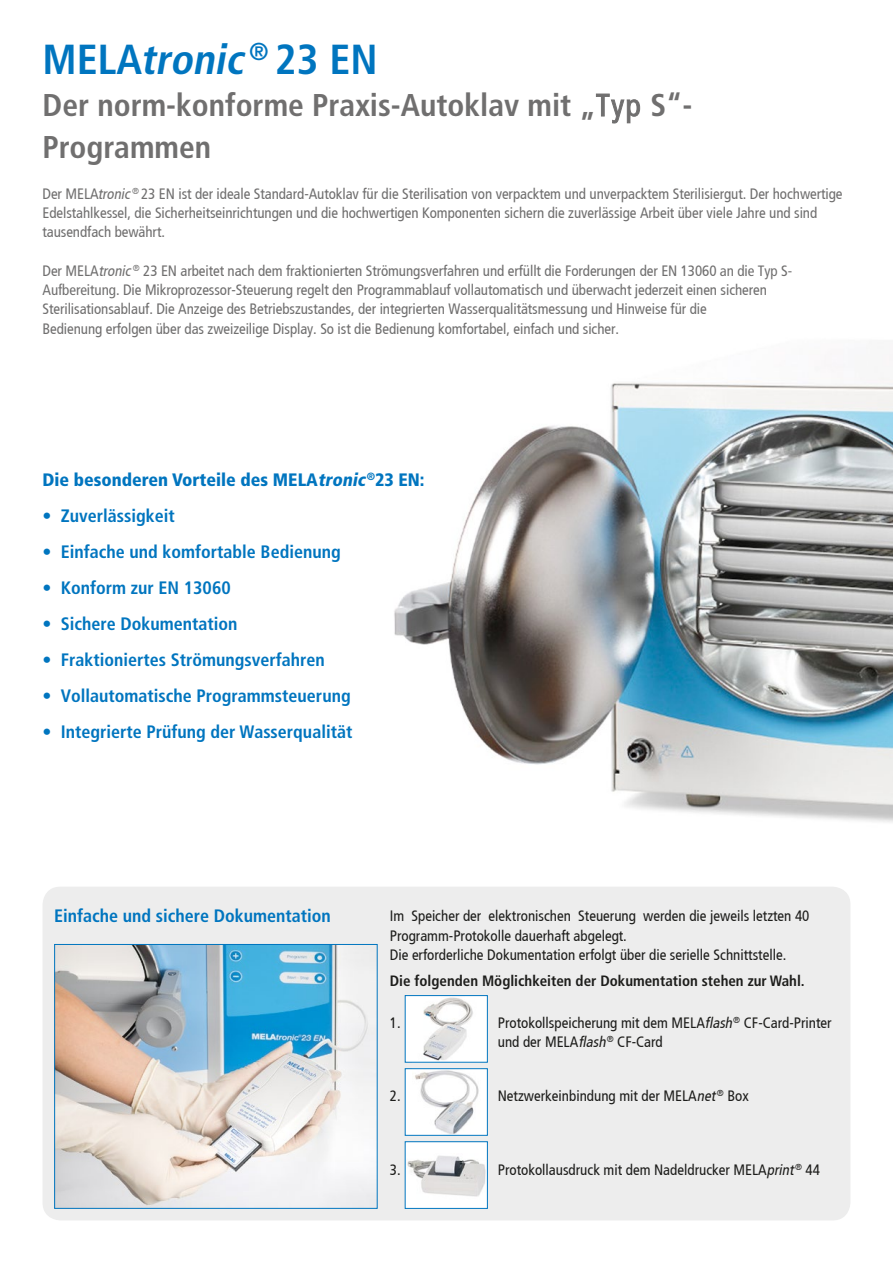
<style>
.page{position:relative;width:893px;height:1263px;background:#fff}
.page>*{position:absolute;margin:0;border:0;box-sizing:border-box;transform-origin:0 0}
.t1{font:700 condensed 42px "Frutiger";color:#0075bf}
.t2{font:700 condensed 31.5px/42px "Frutiger";color:#706f6f}
.t3{font:700 condensed 18px "Frutiger";color:#0075bf}
.t4{font:900 condensed 18px "Frutiger";color:#0075bf}
.t5{font:condensed 15px/19.2px "Frutiger";letter-spacing:-.005em;color:#706f6f}
.t6{font:condensed 15px/19.5px "Frutiger";color:#1d1d1b}
.t7{font:700 condensed 15px "Frutiger";color:#1d1d1b}
.s1{font-style:italic}
.s2{font-family:"Frutiger LT Pro";font-weight:400}
.s3{font-family:"Frutiger LT Std"}
</style>
<div class="page">
<img style="left:394px;top:378px;width:499px;height:444px">
<div style="left:43px;top:887px;width:807px;height:333px;background:#ededed;border-radius:18px"></div>
<img style="left:56px;top:946px;width:320px;height:261px">
<div style="left:54px;top:944px;width:324px;height:265px;border:1px solid #0075bf"></div>
<div style="left:405px;top:1142px;width:82px;height:66px;background:#fff"></div>
<img style="left:407px;top:1155px;width:79px;height:42px">
<div style="left:405px;top:1141px;width:83px;height:68px;border:1px solid #0075bf"></div>
<div style="left:405px;top:1069px;width:82px;height:66px;background:#fff"></div>
<img style="left:415px;top:1070px;width:64px;height:64px">
<div style="left:405px;top:1068px;width:83px;height:68px;border:1px solid #0075bf"></div>
<div style="left:405px;top:995px;width:82px;height:67px;background:#fff"></div>
<img style="left:423px;top:997px;width:50px;height:63px">
<div style="left:405px;top:995px;width:83px;height:67px;border:1px solid #0075bf"></div>
<h1 class="t1" style="left:43px;top:35px;width:337px">MELA<span class="s1">tronic</span><sup>®</sup> 23 EN</h1>
<h2 class="t2" style="left:43px;top:84px;width:651px">Der norm-konforme Praxis-Autoklav mit „<span class="s2">Typ</span> S“-<br>Programmen</h2>
<p class="t5" style="left:43px;top:185px;width:802px">Der MELA<span class="s1">tronic</span><sup>®</sup> 23 EN ist der ideale Standard-Autoklav für die Sterilisation von verpacktem und unverpacktem Sterilisiergut. Der hochwertige<br>Edelstahlkessel, die Sicherheitseinrichtungen und die hochwertigen Komponenten sichern die zuverlässige Arbeit über viele Jahre und sind tausendfach bewährt.</p>
<p class="t5" style="left:43px;top:261px;width:751px">Der MELA<span class="s1">tronic</span><sup>®</sup> 23 EN arbeitet nach dem fraktionierten Strömungsverfahren und erfüllt die Forderungen der EN 13060 <span class="s3">an die Typ S-Aufbereitung.</span> Die Mikroprozessor-Steuerung regelt den Programmablauf vollautomatisch und überwacht jederzeit einen sicheren Sterilisationsablauf. Die Anzeige des Betriebszustandes, der integrierten Wasserqualitätsmessung und Hinweise für die<br>Bedienung erfolgen über das zweizeilige Display. So ist die Bedienung komfortabel, einfach und sicher.</p>
<p class="t4" style="left:43px;top:468px;width:384px">Die besonderen Vorteile des MELA<span class="s1">tronic</span><sup>®</sup>23 EN:</p>
<p class="t3" style="left:43px;top:505px;width:134px">• Zuverlässigkeit</p>
<p class="t3" style="left:43px;top:541px;width:300px">• Einfache und komfortable Bedienung</p>
<p class="t3" style="left:43px;top:577px;width:190px">• Konform zur EN 13060</p>
<p class="t3" style="left:43px;top:613px;width:197px">• Sichere Dokumentation</p>
<p class="t3" style="left:43px;top:649px;width:284px">• Fraktioniertes Strömungsverfahren</p>
<p class="t3" style="left:43px;top:685px;width:310px">• Vollautomatische Programmsteuerung</p>
<p class="t3" style="left:43px;top:721px;width:311px">• Integrierte Prüfung der Wasserqualität</p>
<p class="t3" style="left:54px;top:905px;width:278px">Einfache und sichere Dokumentation</p>
<p class="t6" style="left:390px;top:906px;width:421px">Im Speicher der elektronischen Steuerung werden die jeweils letzten 40<br>Programm-Protokolle dauerhaft abgelegt.<br>Die erforderliche Dokumentation erfolgt über die serielle Schnittstelle.</p>
<p class="t7" style="left:390px;top:971px;width:416px">Die folgenden Möglichkeiten der Dokumentation stehen zur Wahl.</p>
<p class="t6" style="left:390px;top:1013px;width:12px">1.</p>
<p class="t6" style="left:498px;top:1013px;width:335px">Protokollspeicherung mit dem MELA<span class="s1">flash</span><sup>®</sup> CF-Card-Printer und der MELA<span class="s1">flash</span><sup>®</sup> CF-Card</p>
<p class="t6" style="left:390px;top:1086px;width:12px">2.</p>
<p class="t6" style="left:498px;top:1086px;width:252px">Netzwerkeinbindung mit der MELA<span class="s1">net</span><sup>®</sup> Box</p>
<p class="t6" style="left:390px;top:1160px;width:12px">3.</p>
<p class="t6" style="left:498px;top:1160px;width:324px">Protokollausdruck mit dem Nadeldrucker MELA<span class="s1">print</span><sup>®</sup> 44</p>
</div>
